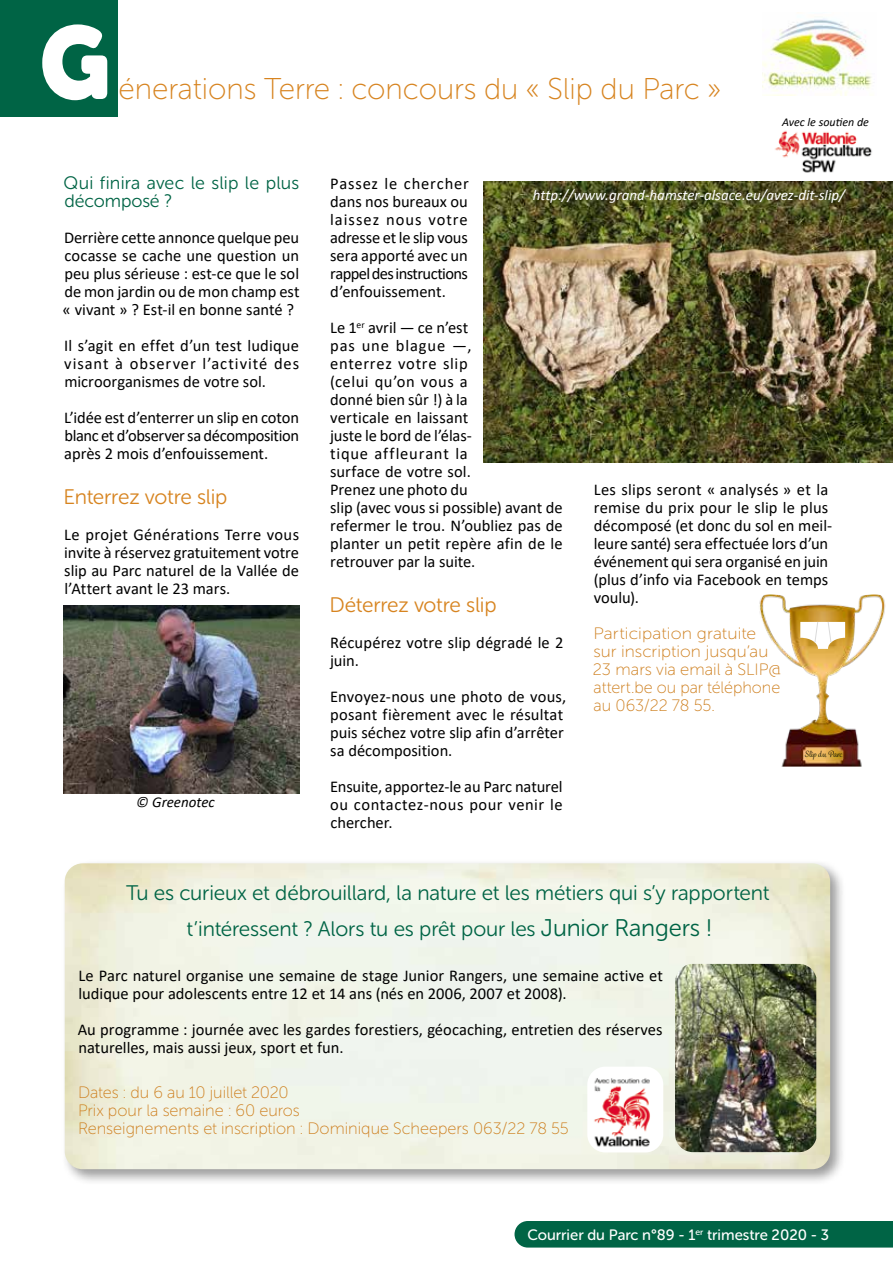
<style>
.page{position:relative;width:893px;height:1263px;background:#fff}
.page>*{position:absolute;margin:0;border:0;box-sizing:border-box;transform-origin:0 0}
.t1{font:102px "Museo Sans Rounded";color:#fff;scale:.91 1}
.t2{font:30px "Museo Sans Rounded 100";color:#d78420}
.t3{font:21px/36px "Museo Sans Rounded 300";letter-spacing:-.01em;color:#006445;text-align:center}
.t4{font:21px "Museo Sans Rounded 300";letter-spacing:-.01em;color:#d78420}
.t5{font:18px/18px "Museo Sans Rounded 300";letter-spacing:.005em;color:#006445}
.t6{font:16.5px/18px "Calibri";color:#000}
.t7{font:16.5px/18px "Museo Sans Rounded 100";color:#ce7f1e}
.t8{font:16.5px/18px "Museo Sans Rounded 100";color:#ce7f1e;scale:1.08 1}
.t9{font:italic 15px "Calibri";color:#fff}
.t10{font:15px "Museo Sans Rounded 500";color:#fff}
.t11{font:italic 15px "Calibri";color:#000}
.t12{font:italic 12px "Calibri";color:#000}
.t13{font:8.25px "Grafolita Script";letter-spacing:.015em;color:#000}
.s1{font-size:24px}
</style>
<div class="page">
<div style="left:0;top:0;width:117px;height:117px;background:#006445"></div>
<div style="left:514px;top:1221px;width:379px;height:26px;background:#006445"></div>
<div style="left:61px;top:859px;width:786px;height:327px;background:#000;opacity:.4"></div>
<img style="left:65px;top:863px;width:765px;height:306px">
<img style="left:675px;top:964px;width:141px;height:188px">
<img style="left:587px;top:1067px;width:76px;height:85px">
<img style="left:483px;top:181px;width:410px;height:282px">
<img style="left:64px;top:605px;width:236px;height:188px">
<img style="left:763px;top:18px;width:109px;height:78px">
<img style="left:775px;top:130px;width:97px;height:43px">
<img style="left:759px;top:594px;width:127px;height:173px">
<svg style="left:800px;top:621px;width:45px;height:28px"></svg>
<h1 class="t1" style="left:40px;top:4px;width:79px">G</h1>
<h2 class="t2" style="left:118px;top:73px;width:604px">énerations Terre : concours du « Slip du Parc »</h2>
<p class="t12" style="left:782px;top:114px;width:88px">Avec le soutien de</p>
<p class="t5" style="left:64px;top:174px;width:237px">Qui finira avec le slip le plus décomposé ?</p>
<p class="t6" style="left:62px;top:228px;width:239px;text-align:justify">Derrière cette annonce quelque peu cocasse se cache une question un peu plus sérieuse : est-ce que le sol de mon jardin ou de mon champ est « vivant » ? Est-il en bonne santé ?</p>
<p class="t6" style="left:64px;top:336px;width:236px;text-align:justify">Il s’agit en effet d’un test ludique visant à observer l’activité des microorganismes de votre sol.</p>
<p class="t6" style="left:64px;top:408px;width:236px;text-align:justify">L’idée est d’enterrer un slip en coton blanc et d’observer sa décomposition après 2 mois d’enfouissement.</p>
<p class="t4" style="left:64px;top:485px;width:166px">Enterrez votre slip</p>
<p class="t6" style="left:64px;top:525px;width:236px;text-align:justify">Le projet Générations Terre vous invite à réservez gratuitement votre slip au Parc naturel de la Vallée de l’Attert avant le 23 mars.</p>
<p class="t11" style="left:136px;top:792px;width:80px">© Greenotec</p>
<p class="t6" style="left:330px;top:174px;width:140px;text-align:justify">Passez le chercher dans nos bureaux ou laissez nous votre adresse et le slip vous sera apporté avec un rappel des instructions d’enfouissement.</p>
<p class="t6" style="left:330px;top:318px;width:234px">Le 1<sup>er</sup> avril — ce n’est<br>pas une blague —,<br>enterrez votre slip<br>(celui qu’on vous a<br>donné bien sûr !) à la<br>verticale en laissant<br>juste le bord de l’élas-<br>tique affleurant la<br>surface de votre sol.<br>Prenez une photo du<br>slip (avec vous si possible) avant de refermer le trou. N’oubliez pas de planter un petit repère afin de le retrouver par la suite.</p>
<p class="t4" style="left:329px;top:593px;width:169px">Déterrez votre slip</p>
<p class="t6" style="left:330px;top:633px;width:235px">Récupérez votre slip dégradé le 2 juin.</p>
<p class="t6" style="left:330px;top:687px;width:238px">Envoyez-nous une photo de vous, posant fièrement avec le résultat puis séchez votre slip afin d’arrêter sa décomposition.</p>
<p class="t6" style="left:330px;top:777px;width:234px;text-align:justify">Ensuite, apportez-le au Parc naturel ou contactez-nous pour venir le chercher.</p>
<p class="t9" style="left:533px;top:185px;width:314px">http://www.grand-hamster-alsace.eu/avez-dit-slip/</p>
<p class="t6" style="left:594px;top:480px;width:240px">Les slips seront « analysés » et la remise du prix pour le slip le plus décomposé (et donc du sol en meil&shy;leure santé) sera effectuée lors d’un événement qui sera organisé en juin (plus d’info via Facebook en temps voulu).</p>
<p class="t8" style="left:593px;top:625px;width:176px">Participation gratuite sur inscription jusqu’au<br>23 mars via email à SLIP@ attert.be ou par téléphone au 063/22 78 55.</p>
<p class="t13" style="left:805px;top:749px;width:39px">Slip du Parc</p>
<p class="t3" style="left:126px;top:875px;width:645px">Tu es curieux et débrouillard, la nature et les métiers qui s’y rapportent t’intéressent ? Alors tu es prêt pour les <span class="s1">Junior Rangers !</span></p>
<p class="t6" style="left:78px;top:966px;width:586px">Le Parc naturel organise une semaine de stage Junior Rangers, une semaine active et ludique pour adolescents entre 12 et 14 ans (nés en 2006, 2007 et 2008).</p>
<p class="t6" style="left:78px;top:1020px;width:586px">Au programme : journée avec les gardes forestiers, géocaching, entretien des réserves naturelles, mais aussi jeux, sport et fun.</p>
<p class="t7" style="left:78px;top:1084px;width:492px">Dates : du 6 au 10 juillet 2020<br>Prix pour la semaine : 60 euros<br>Renseignements et inscription : Dominique Scheepers 063/22 78 55</p>
<p class="t10" style="left:527px;top:1226px;width:303px">Courrier du Parc n°89 - 1<sup>er</sup> trimestre 2020 - 3</p>
</div>
